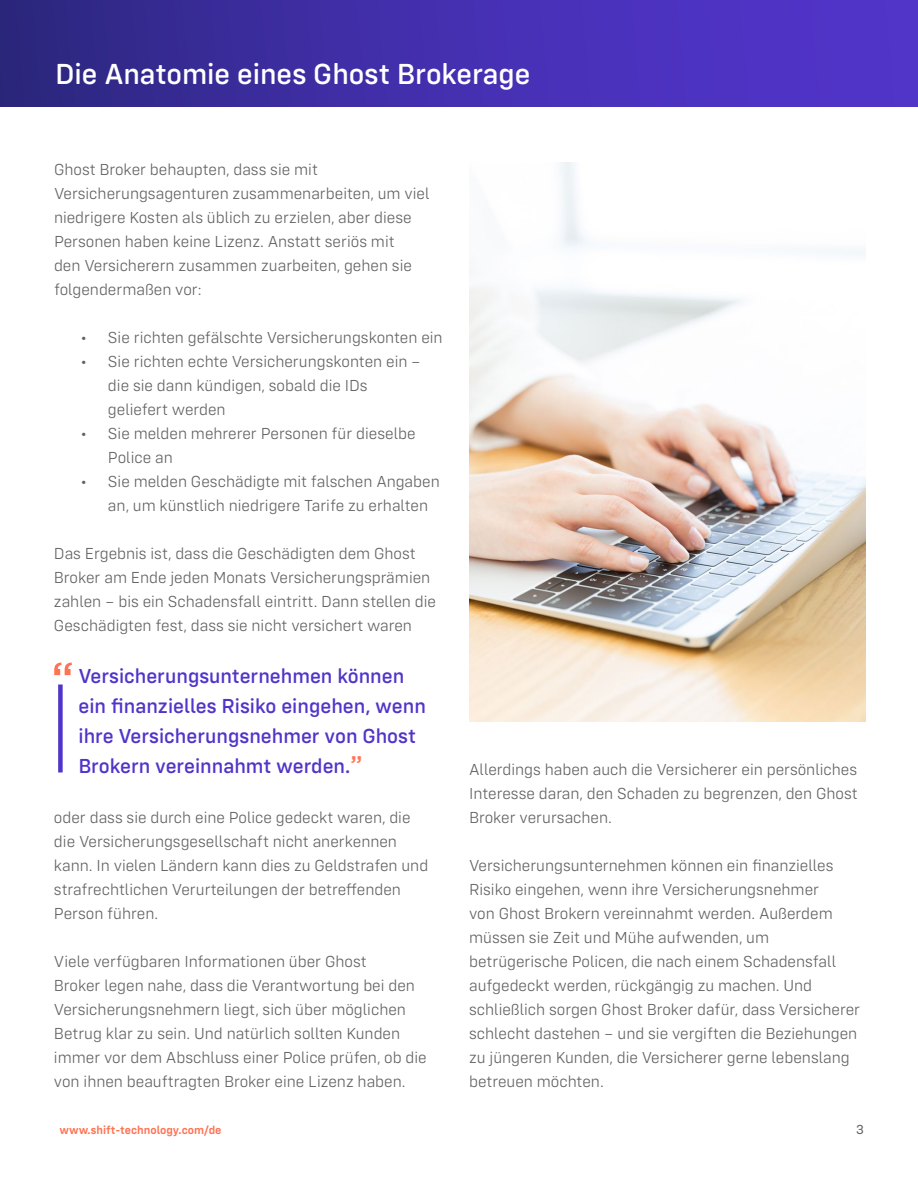
<style>
.page{position:relative;width:918px;height:1188px;background:#fff}
.page>*{position:absolute;margin:0;border:0;box-sizing:border-box;transform-origin:0 0}
.t1{font:500 30px "Config Rounded";color:#fff}
.t2{font:500 21px/30px "Config Rounded";color:#5134c9}
.t3{font:300 16.5px/24px "Config Rounded";color:#616161}
.t4{font:13.5px "Config Rounded";color:#616162}
.t5{font:600 12px "Config Rounded";color:#ff7353}
.s1{font-family:"Gotham";font-size:24px;color:#ff7353}
</style>
<div class="page">
<div style="left:0;top:0;width:918px;height:107px;background:linear-gradient(to right,#2f2884,#5636d3)"></div>
<img style="left:469px;top:162px;width:396px;height:559px">
<div style="left:58px;top:685px;width:5px;height:87px;background:#5134c9"></div>
<svg style="left:54px;top:662px;width:18px;height:13px"></svg>
<h1 class="t1" style="left:55px;top:56px;width:477px">Die Anatomie eines Ghost Brokerage</h1>
<p class="t3" style="left:54px;top:157px;width:377px">Ghost Broker behaupten, dass sie mit Versicherungsagenturen zusammenarbeiten, um viel niedrigere Kosten als üblich zu erzielen, aber diese Personen haben keine Lizenz. Anstatt seriös mit<br>den Versicherern zusammen zuarbeiten, gehen sie folgendermaßen vor:</p>
<p class="t3" style="left:81px;top:325px;width:363px">• Sie richten gefälschte Versicherungskonten ein</p>
<p class="t3" style="left:108px;top:349px;width:314px;text-indent:-27px">• Sie richten echte Versicherungskonten ein – die sie dann kündigen, sobald die IDs geliefert werden</p>
<p class="t3" style="left:108px;top:421px;width:309px;text-indent:-27px">• Sie melden mehrerer Personen für dieselbe<br>Police an</p>
<p class="t3" style="left:108px;top:469px;width:333px;text-indent:-27px">• Sie melden Geschädigte mit falschen Angaben an, um künstlich niedrigere Tarife zu erhalten</p>
<p class="t3" style="left:54px;top:541px;width:384px">Das Ergebnis ist, dass die Geschädigten dem Ghost Broker am Ende jeden Monats Versicherungsprämien zahlen – bis ein Schadensfall eintritt. Dann stellen die Geschädigten fest, dass sie nicht versichert waren</p>
<p class="t2" style="left:78px;top:660px;width:349px">Versicherungsunternehmen können ein finanzielles Risiko eingehen, wenn ihre Versicherungsnehmer von Ghost Brokern vereinnahmt werden.<span class="s1">”</span></p>
<p class="t3" style="left:54px;top:805px;width:376px">oder dass sie durch eine Police gedeckt waren, die die Versicherungsgesellschaft nicht anerkennen kann. In vielen Ländern kann dies zu Geldstrafen und strafrechtlichen Verurteilungen der betreffenden Person führen.</p>
<p class="t3" style="left:54px;top:949px;width:374px">Viele verfügbaren Informationen über Ghost<br>Broker legen nahe, dass die Verantwortung bei den Versicherungsnehmern liegt, sich über möglichen Betrug klar zu sein. Und natürlich sollten Kunden immer vor dem Abschluss einer Police prüfen, ob die von ihnen beauftragten Broker eine Lizenz haben.</p>
<p class="t3" style="left:469px;top:757px;width:390px;text-align:justify">Allerdings haben auch die Versicherer ein persönliches Interesse daran, den Schaden zu begrenzen, den Ghost Broker verursachen.</p>
<p class="t3" style="left:469px;top:853px;width:393px">Versicherungsunternehmen können ein finanzielles Risiko eingehen, wenn ihre Versicherungsnehmer<br>von Ghost Brokern vereinnahmt werden. Außerdem müssen sie Zeit und Mühe aufwenden, um betrügerische Policen, die nach einem Schadensfall aufgedeckt werden, rückgängig zu machen. Und schließlich sorgen Ghost Broker dafür, dass Versicherer schlecht dastehen – und sie vergiften die Beziehungen zu jüngeren Kunden, die Versicherer gerne lebenslang betreuen möchten.</p>
<p class="t5" style="left:59px;top:1123px;width:164px">www.shift-technology.com/de</p>
<p class="t4" style="left:856px;top:1121px;width:9px">3</p>
</div>
